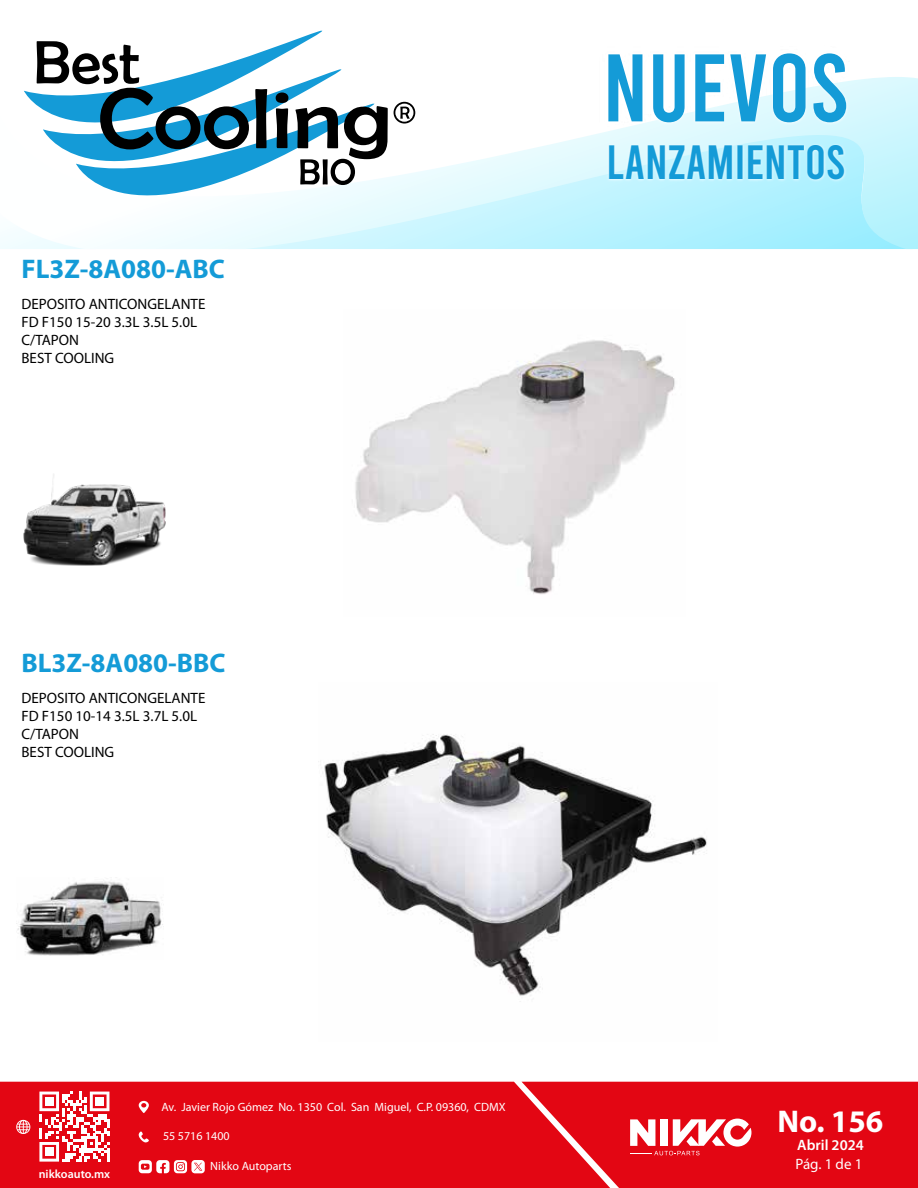
<style>
.page{position:relative;width:918px;height:1188px;background:#fff}
.page>*{position:absolute;margin:0;border:0;box-sizing:border-box;transform-origin:0 0}
.t1{font:95.7px "Bebas";color:#149bd7}
.t2{font:47.85px "Bebas";color:#149bd7}
.t3{font:700 31.5px "Myriad Pro";color:#fff}
.t4{font:700 27px "Myriad Pro";color:#149bd7}
.t5{font:15px/18px "Myriad Pro";color:#000}
.t6{font:600 15px "Myriad Pro";color:#fff}
.t7{font:15px "Myriad Pro";color:#fff}
.t8{font:12px "Myriad Pro";color:#fff}
.t9{font:600 12px "Myriad Pro";color:#fff}
</style>
<div class="page">
<svg style="left:0;top:77px;width:918px;height:172px"></svg>
<div style="left:0;top:1082px;width:522px;height:106px;background:#e30613"></div>
<svg style="left:39px;top:1092px;width:70px;height:70px"></svg>
<div style="left:45px;top:1097px;width:8px;height:9px;background:#fff"></div>
<div style="left:95px;top:1097px;width:9px;height:9px;background:#fff"></div>
<div style="left:45px;top:1148px;width:8px;height:8px;background:#fff"></div>
<svg style="left:16px;top:1120px;width:14px;height:14px"></svg>
<svg style="left:139px;top:1101px;width:10px;height:12px"></svg>
<svg style="left:139px;top:1131px;width:10px;height:12px"></svg>
<svg style="left:139px;top:1160px;width:66px;height:13px"></svg>
<svg style="left:522px;top:1082px;width:396px;height:106px;background:#e41723"></svg>
<img style="left:599px;top:77px;width:254px;height:113px">
<svg style="left:24px;top:41px;width:19px;height:135px"></svg>
<svg style="left:76px;top:77px;width:429px;height:171px"></svg>
<svg style="left:43px;top:30px;width:429px;height:184px"></svg>
<svg style="left:37px;top:41px;width:212px;height:108px"></svg>
<svg style="left:255px;top:89px;width:12px;height:59px"></svg>
<svg style="left:276px;top:93px;width:12px;height:55px"></svg>
<svg style="left:295px;top:106px;width:93px;height:79px"></svg>
<svg style="left:394px;top:102px;width:21px;height:22px"></svg>
<img style="left:24px;top:474px;width:142px;height:92px">
<img style="left:17px;top:881px;width:146px;height:75px">
<img style="left:322px;top:734px;width:385px;height:268px">
<img style="left:355px;top:340px;width:320px;height:255px">
<h3 class="t4" style="left:21px;top:251px;width:205px">FL3Z-8A080-ABC</h3>
<p class="t5" style="left:22px;top:295px;width:185px">DEPOSITO ANTICONGELANTE<br>FD F150 15-20 3.3L 3.5L 5.0L<br>C/TAPON<br>BEST COOLING</p>
<h3 class="t4" style="left:21px;top:645px;width:206px">BL3Z-8A080-BBC</h3>
<p class="t5" style="left:22px;top:688px;width:185px">DEPOSITO ANTICONGELANTE<br>FD F150 10-14 3.5L 3.7L 5.0L<br>C/TAPON<br>BEST COOLING</p>
<h1 class="t1" style="left:603px;top:40px;width:248px">NUEVOS</h1>
<h2 class="t2" style="left:606px;top:138px;width:241px">LANZAMIENTOS</h2>
<p class="t9" style="left:39px;top:1167px;width:73px">nikkoauto.mx</p>
<p class="t8" style="left:161px;top:1099px;width:346px">Av. Javier Rojo Gómez No. 1350 Col. San Miguel, C.P. 09360, CDMX</p>
<p class="t8" style="left:163px;top:1129px;width:68px">55 5716 1400</p>
<p class="t8" style="left:210px;top:1159px;width:83px">Nikko Autoparts</p>
<h3 class="t3" style="left:778px;top:1101px;width:107px">No. 156</h3>
<p class="t6" style="left:797px;top:1135px;width:68px">Abril 2024</p>
<p class="t7" style="left:795px;top:1155px;width:68px">Pág. 1 de 1</p>
</div>
